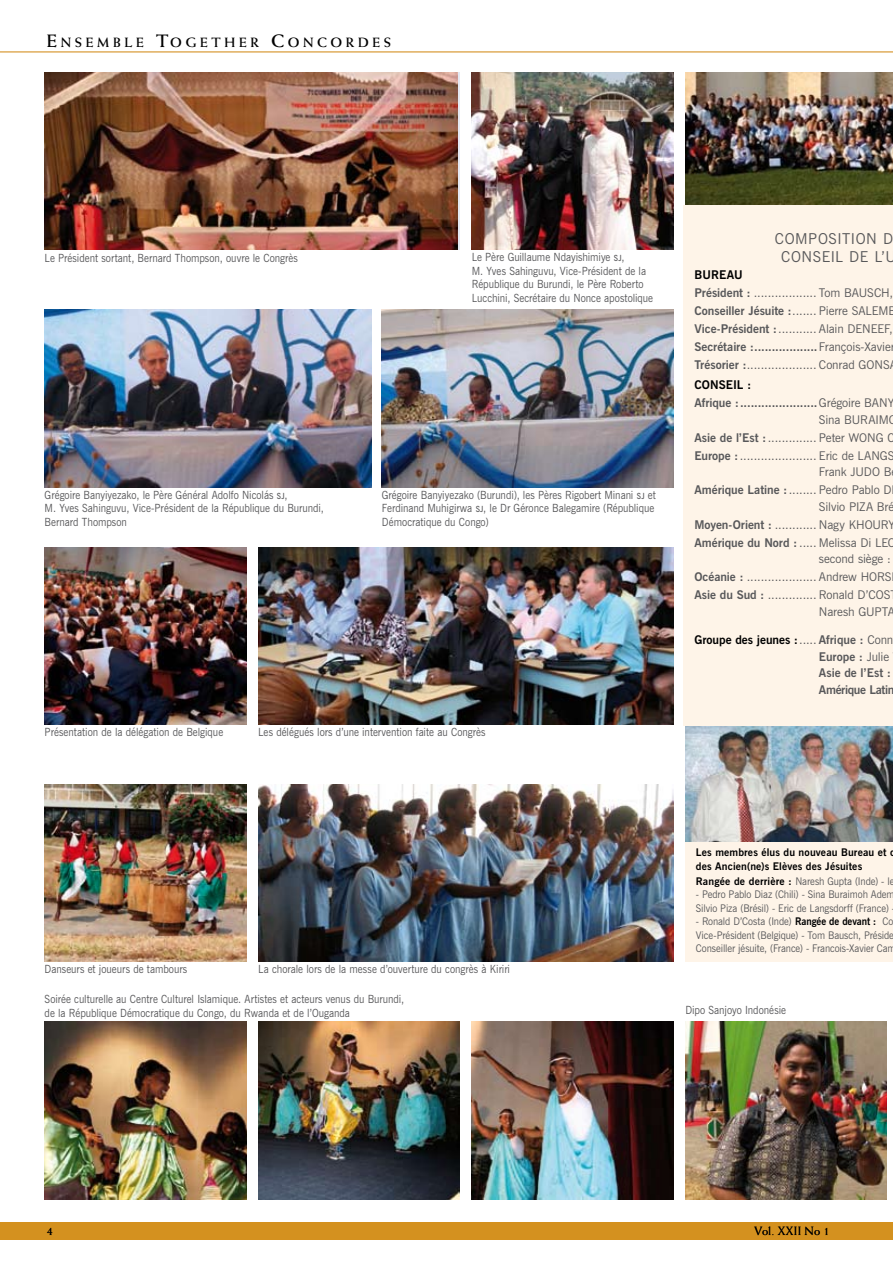
<style>
.page{position:relative;width:893px;height:1263px;background:#fff}
.page>*{position:absolute;margin:0;border:0;box-sizing:border-box;transform-origin:0 0}
.t1{font:15px "News Gothic BT";color:#58585a}
.t2{font:700 13.5px "Weiss";letter-spacing:.27em;color:#000}
.t3{font:12px/18px "News Gothic BT";letter-spacing:-.01em;color:#58585a}
.t4{font:700 12px/16.5px "News Gothic BT";letter-spacing:-.005em;color:#58585a}
.t5{font:12px "Weiss";letter-spacing:.015em;color:#000}
.t6{font:11.25px/13.5px "News Gothic BT";color:#58585a;scale:.9 1}
.t7{font:10.5px/13.5px "News Gothic BT";letter-spacing:-.01em;color:#58585a;scale:.93 1}
.t8{font:700 10.5px/13.5px "News Gothic BT";letter-spacing:.01em;color:#000}
.s1{font-size:18px}
.s2{font-weight:600;font-size:8.4px}
.s3{font-weight:700;color:#000}
.s4{font-weight:700}
.s5{color:#000}
.s6{font-weight:400}
</style>
<div class="page">
<div style="left:0;top:1223px;width:893px;height:17px;background:#d4911f"></div>
<hr style="left:0;top:51px;width:893px;height:2px;background:#e0ad5c">
<img style="left:685px;top:1022px;width:202px;height:177px">
<img style="left:472px;top:1022px;width:201px;height:177px">
<img style="left:258px;top:1022px;width:202px;height:177px">
<img style="left:45px;top:1022px;width:201px;height:177px">
<img style="left:258px;top:784px;width:415px;height:178px">
<img style="left:45px;top:784px;width:201px;height:178px">
<img style="left:258px;top:547px;width:415px;height:177px">
<img style="left:45px;top:547px;width:201px;height:177px">
<img style="left:382px;top:310px;width:291px;height:177px">
<img style="left:45px;top:310px;width:327px;height:177px">
<img style="left:472px;top:72px;width:201px;height:178px">
<img style="left:45px;top:72px;width:413px;height:178px">
<img style="left:685px;top:72px;width:208px;height:134px">
<div style="left:685px;top:838px;width:208px;height:124px;background:#fef4e8"></div>
<img style="left:685px;top:726px;width:208px;height:115px">
<div style="left:684px;top:206px;width:209px;height:520px;background:#fef4e8"></div>
<p class="t2" style="left:47px;top:35px;width:346px"><span class="s1">E</span>NSEMBLE <span class="s1">T</span>OGETHER <span class="s1">C</span>ONCORDES</p>
<p class="t6" style="left:45px;top:251px;width:283px">Le Président sortant, Bernard Thompson, ouvre le Congrès</p>
<p class="t6" style="left:472px;top:250px;width:203px">Le Père Guillaume Ndayishimiye <span class="s2">SJ</span>,<br>M. Yves Sahinguvu, Vice-Président de la République du Burundi, le Père Roberto Lucchini, Secrétaire du Nonce apostolique</p>
<p class="t6" style="left:45px;top:488px;width:312px">Grégoire Banyiyezako, le Père Général Adolfo Nicolás <span class="s2">SJ</span>,<br>M. Yves Sahinguvu, Vice-Président de la République du Burundi,<br>Bernard Thompson</p>
<p class="t6" style="left:382px;top:488px;width:306px">Grégoire Banyiyezako (Burundi), les Pères Rigobert Minani <span class="s2">SJ</span> et<br>Ferdinand Muhigirwa <span class="s2">SJ</span>, le Dr Géronce Balegamire (République<br>Démocratique du Congo)</p>
<p class="t6" style="left:45px;top:725px;width:200px">Présentation de la délégation de Belgique</p>
<p class="t6" style="left:258px;top:725px;width:254px">Les délégués lors d’une intervention faite au Congrès</p>
<h1 class="t1" style="left:775px;top:230px;width:20px">Composition</h1>
<h1 class="t1" style="left:883px;top:230px;width:10px">d</h1>
<h1 class="t1" style="left:781px;top:248px;width:20px">Conseil</h1>
<h1 class="t1" style="left:849px;top:248px;width:48px">de l’U</h1>
<p class="t3" style="left:694px;top:265px;width:203px"><span class="s3">BUREAU<br></span><span class="s4">Président :</span> .................. Tom BAUSCH, <span class="s4">Conseiller Jésuite :</span>....... Pierre SALEMB <span class="s4">Vice-Président :</span>........... Alain DENEEF, <span class="s4">Secrétaire :..................</span>François-Xavie <span class="s4">Trésorier :</span>.................... Conrad GONS</p>
<p class="t4" style="left:694px;top:376px;width:201px;line-height:18px"><span class="s5">CONSEIL :<br></span>Afrique :......................<span class="s6">Grégoire BANY</span></p>
<p class="t3" style="left:694px;top:410px;width:204px;text-indent:124px">Sina BURAIMO<br><span class="s4">Asie de l’Est :</span>.............. Peter WONG C<br><span class="s4">Europe :</span>...................... Eric de LANGS</p>
<p class="t3" style="left:694px;top:463px;width:199px;text-align:right">Frank JUDO B<br><span class="s4">Amérique Latine :</span>........ Pedro Pablo D</p>
<p class="t3" style="left:694px;top:497px;width:203px;text-indent:124px">Silvio PIZA Bré<br><span class="s4">Moyen-Orient :</span> ............ Nagy KHOURY<br><span class="s4">Amérique du Nord :</span> ..... Melissa Di LEO</p>
<p class="t3" style="left:694px;top:550px;width:199px;text-align:justify;text-indent:124px">second siège :<br><span class="s4">Océanie :</span> .................... Andrew HORS <span class="s4">Asie du Sud :</span> .............. Ronald D’COS</p>
<p class="t3" style="left:819px;top:602px;width:78px">Naresh GUPTA</p>
<p class="t4" style="left:819px;top:632px;width:77px;text-indent:-124px"><span class="s5">Groupe des jeunes :</span><span class="s6">.....</span> Afrique : <span class="s6">Conn<br></span>Europe : <span class="s6">Julie<br></span>Asie de l’Est :<br>Amérique Latin</p>
<p class="t6" style="left:45px;top:962px;width:160px">Danseurs et joueurs de tambours</p>
<p class="t6" style="left:258px;top:962px;width:281px">La chorale lors de la messe d’ouverture du congrès à Kiriri</p>
<p class="t6" style="left:45px;top:992px;width:401px">Soirée culturelle au Centre Culturel Islamique. Artistes et acteurs venus du Burundi, de la République Démocratique du Congo, du Rwanda et de l’Ouganda</p>
<p class="t8" style="left:696px;top:846px;width:201px">Les membres élus du nouveau Bureau et d des Ancien(ne)s Elèves des Jésuites</p>
<p class="t7" style="left:696px;top:874px;width:215px"><span class="s3">Rangée de derrière :</span> Naresh Gupta (Inde) - le</p>
<p class="t7" style="left:696px;top:888px;width:215px">- Pedro Pablo Diaz (Chili) - Sina Buraimoh Adem<br>Silvio Piza (Brésil) - Eric de Langsdorff (France)</p>
<p class="t7" style="left:696px;top:915px;width:216px">- Ronald D’Costa (Inde) <span class="s3">Rangée de devant :</span> Co<br>Vice-Président (Belgique) - Tom Bausch, Préside<br>Conseiller jésuite, (France) - Francois-Xavier Cam</p>
<p class="t6" style="left:685px;top:1003px;width:113px">Dipo Sanjoyo Indonésie</p>
<p class="t5" style="left:47px;top:1223px;width:7px">4</p>
<p class="t5" style="left:754px;top:1223px;width:77px">Vol. XXII No 1</p>
</div>
